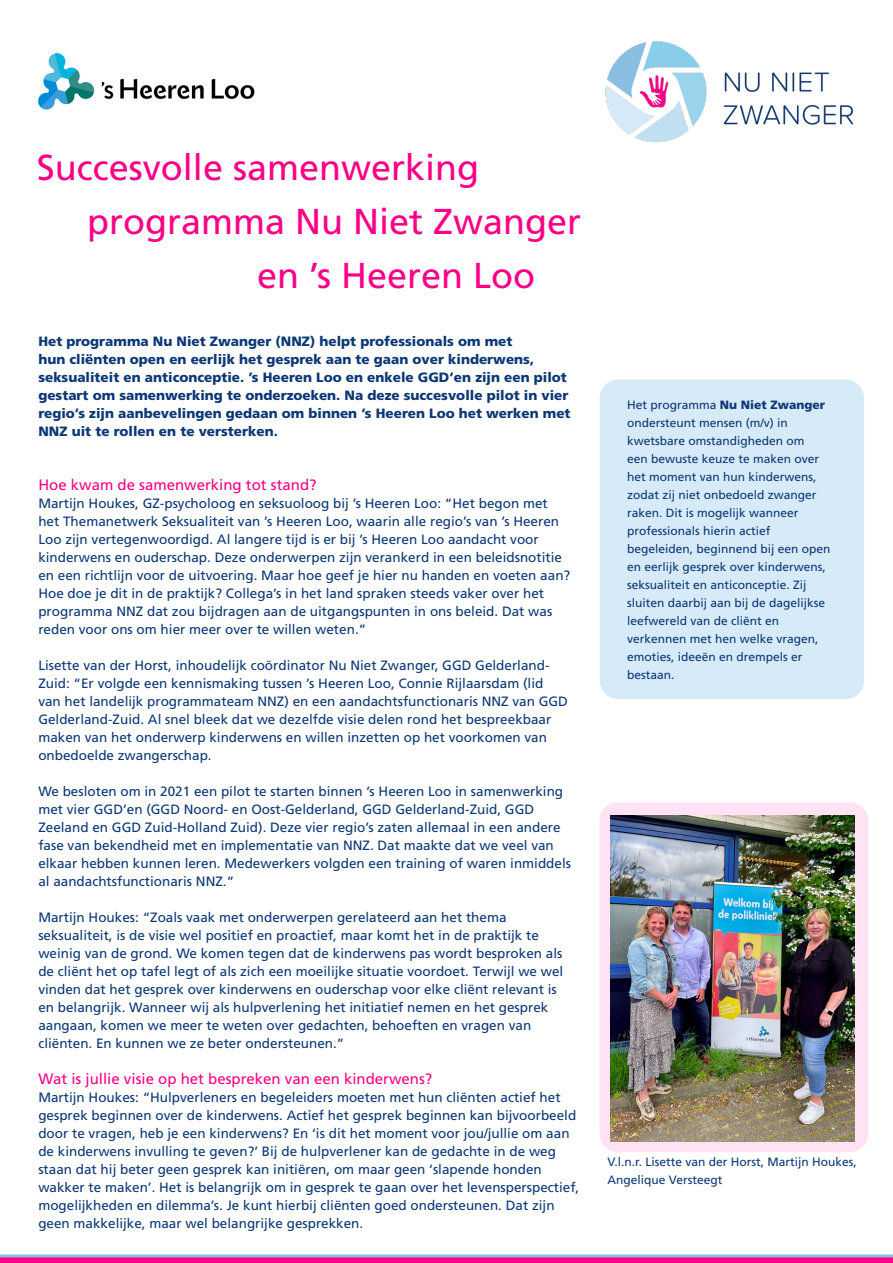
<style>
.page{position:relative;width:893px;height:1263px;background:#fff}
.page>*{position:absolute;margin:0;border:0;box-sizing:border-box;transform-origin:0 0}
.t1{font:36px "Frutiger LT Pro";color:#fd0086}
.t2{font:15px "Frutiger LT Pro";color:#fd0086}
.t3{font:13.5px/18px "Frutiger LT Pro";color:#0c3875}
.t4{font:900 13.5px/18px "Frutiger LT Pro";color:#0c3875}
.t5{font:12px/18px "Frutiger LT Pro";color:#0c3875}
.s1{font-weight:900}
</style>
<div class="page">
<img style="left:605px;top:41px;width:248px;height:102px">
<div style="left:600px;top:380px;width:263px;height:318px;background:#d7eaf8;border-radius:18px"></div>
<div style="left:600px;top:379px;width:264px;height:320px;border:2px solid #d6e9f8;border-radius:18px"></div>
<div style="left:600px;top:802px;width:268px;height:350px;background:#ffe2f4;border-radius:18px"></div>
<img style="left:611px;top:816px;width:244px;height:325px">
<svg style="left:0;top:1254px;width:893px;height:9px;background:#d64daa"></svg>
<img style="left:38px;top:53px;width:217px;height:57px">
<h1 class="t1" style="left:37px;top:146px;width:444px">Succesvolle samenwerking</h1>
<h1 class="t1" style="left:87px;top:200px;width:496px">programma Nu Niet Zwanger</h1>
<h1 class="t1" style="left:257px;top:254px;width:280px">en ’s Heeren Loo</h1>
<p class="t4" style="left:38px;top:332px;width:534px">Het programma Nu Niet Zwanger (NNZ) helpt professionals om met<br>hun cliënten open en eerlijk het gesprek aan te gaan over kinderwens, seksualiteit en anticonceptie. ’s Heeren Loo en enkele GGD’en zijn een pilot gestart om samenwerking te onderzoeken. Na deze succesvolle pilot in vier regio’s zijn aanbevelingen gedaan om binnen ’s Heeren Loo het werken met NNZ uit te rollen en te versterken.</p>
<p class="t2" style="left:38px;top:476px;width:280px">Hoe kwam de samenwerking tot stand?</p>
<p class="t3" style="left:38px;top:494px;width:533px">Martijn Houkes, GZ-psycholoog en seksuoloog bij ’s Heeren Loo: “Het begon met het Themanetwerk Seksualiteit van ’s Heeren Loo, waarin alle regio’s van ’s Heeren Loo zijn vertegenwoordigd. Al langere tijd is er bij ’s Heeren Loo aandacht voor kinderwens en ouderschap. Deze onderwerpen zijn verankerd in een beleidsnotitie en een richtlijn voor de uitvoering. Maar hoe geef je hier nu handen en voeten aan?<br>Hoe doe je dit in de praktijk? Collega’s in het land spraken steeds vaker over het programma NNZ dat zou bijdragen aan de uitgangspunten in ons beleid. Dat was reden voor ons om hier meer over te willen weten.”</p>
<p class="t3" style="left:38px;top:656px;width:531px">Lisette van der Horst, inhoudelijk coördinator Nu Niet Zwanger, GGD Gelderland-Zuid: “Er volgde een kennismaking tussen ’s Heeren Loo, Connie Rijlaarsdam (lid van het landelijk programmateam NNZ) en een aandachtsfunctionaris NNZ van GGD Gelderland-Zuid. Al snel bleek dat we dezelfde visie delen rond het bespreekbaar maken van het onderwerp kinderwens en willen inzetten op het voorkomen van onbedoelde zwangerschap.</p>
<p class="t3" style="left:38px;top:782px;width:534px">We besloten om in 2021 een pilot te starten binnen ’s Heeren Loo in samenwerking met vier GGD’en (GGD Noord- en Oost-Gelderland, GGD Gelderland-Zuid, GGD Zeeland en GGD Zuid-Holland Zuid). Deze vier regio’s zaten allemaal in een andere fase van bekendheid met en implementatie van NNZ. Dat maakte dat we veel van elkaar hebben kunnen leren. Medewerkers volgden een training of waren inmiddels al aandachtsfunctionaris NNZ.”</p>
<p class="t3" style="left:38px;top:908px;width:526px">Martijn Houkes: “Zoals vaak met onderwerpen gerelateerd aan het thema seksualiteit, is de visie wel positief en proactief, maar komt het in de praktijk te weinig van de grond. We komen tegen dat de kinderwens pas wordt besproken als de cliënt het op tafel legt of als zich een moeilijke situatie voordoet. Terwijl we wel vinden dat het gesprek over kinderwens en ouderschap voor elke cliënt relevant is en belangrijk. Wanneer wij als hulpverlening het initiatief nemen en het gesprek aangaan, komen we meer te weten over gedachten, behoeften en vragen van cliënten. En kunnen we ze beter ondersteunen.”</p>
<p class="t2" style="left:38px;top:1070px;width:396px">Wat is jullie visie op het bespreken van een kinderwens?</p>
<p class="t3" style="left:38px;top:1088px;width:542px">Martijn Houkes: “Hulpverleners en begeleiders moeten met hun cliënten actief het gesprek beginnen over de kinderwens. Actief het gesprek beginnen kan bijvoorbeeld door te vragen, heb je een kinderwens? En ‘is dit het moment voor jou/jullie om aan de kinderwens invulling te geven?’ Bij de hulpverlener kan de gedachte in de weg staan dat hij beter geen gesprek kan initiëren, om maar geen ‘slapende honden wakker te maken’. Het is belangrijk om in gesprek te gaan over het levensperspectief, mogelijkheden en dilemma’s. Je kunt hierbij cliënten goed ondersteunen. Dat zijn geen makkelijke, maar wel belangrijke gesprekken.</p>
<p class="t5" style="left:627px;top:395px;width:205px">Het programma <span class="s1">Nu Niet Zwanger </span>ondersteunt mensen (m/v) in kwetsbare omstandigheden om<br>een bewuste keuze te maken over het moment van hun kinderwens, zodat zij niet onbedoeld zwanger raken. Dit is mogelijk wanneer professionals hierin actief begeleiden, beginnend bij een open en eerlijk gesprek over kinderwens, seksualiteit en anticonceptie. Zij sluiten daarbij aan bij de dagelijkse leefwereld van de cliënt en verkennen met hen welke vragen, emoties, ideeën en drempels er bestaan.</p>
<p class="t5" style="left:608px;top:1153px;width:251px">V.l.n.r. Lisette van der Horst, Martijn Houkes,<br>Angelique Versteegt</p>
</div>
